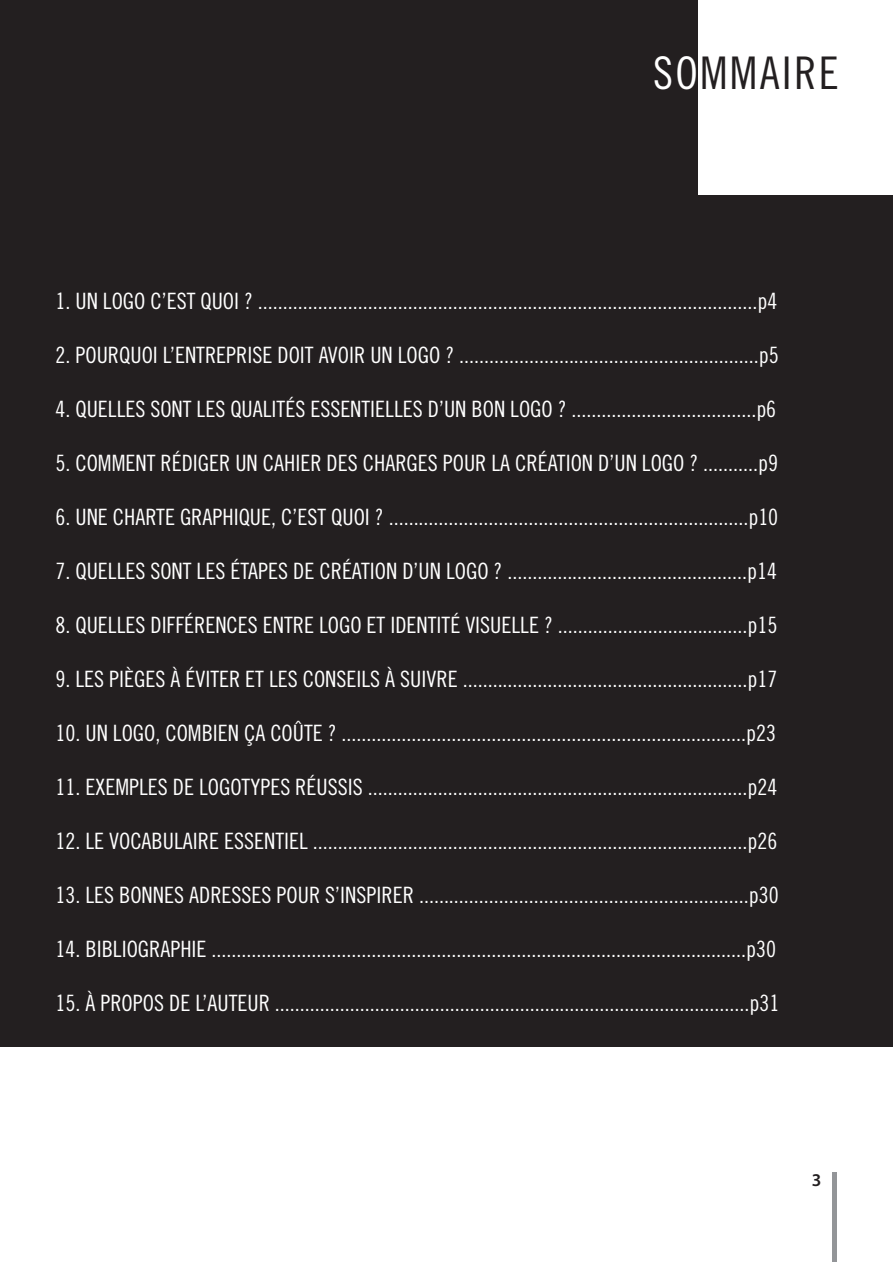
<style>
.page{position:relative;width:893px;height:1263px;background:#fff}
.page>*{position:absolute;margin:0;border:0;box-sizing:border-box;transform-origin:0 0}
.t1{font:45px "Trade Gothic Cond Eighteen";letter-spacing:.05em;color:#231f20}
.t2{font:22.5px "Trade Gothic Cond Eighteen";color:#fff}
.t3{font:600 18px "Myriad Pro";color:#231f20}
.s1{color:#fff}
</style>
<div class="page">
<div style="left:832px;top:1172px;width:5px;height:90px;background:#939598"></div>
<div style="left:1px;top:0;width:892px;height:1047px;background:#231f20"></div>
<div style="left:699px;top:0;width:194px;height:194px;background:#fff"></div>
<h1 class="t1" style="left:653px;top:47px;width:187px"><span class="s1">SO</span>MMAIRE</h1>
<p class="t2" style="left:55px;top:288px;width:723px">1. UN LOGO C’EST QUOI ? ....................................................................................................p4</p>
<p class="t2" style="left:55px;top:342px;width:725px">2. POURQUOI L’ENTREPRISE DOIT AVOIR UN LOGO ? ............................................................p5</p>
<p class="t2" style="left:55px;top:396px;width:722px">4. QUELLES SONT LES QUALITÉS ESSENTIELLES D’UN BON LOGO ? .....................................p6</p>
<p class="t2" style="left:55px;top:450px;width:724px">5. COMMENT RÉDIGER UN CAHIER DES CHARGES POUR LA CRÉATION D’UN LOGO ? ...........p9</p>
<p class="t2" style="left:55px;top:504px;width:724px">6. UNE CHARTE GRAPHIQUE, C’EST QUOI ? ........................................................................p10</p>
<p class="t2" style="left:55px;top:558px;width:723px">7. QUELLES SONT LES ÉTAPES DE CRÉATION D’UN LOGO ? ................................................p14</p>
<p class="t2" style="left:55px;top:612px;width:724px">8. QUELLES DIFFÉRENCES ENTRE LOGO ET IDENTITÉ VISUELLE ? ......................................p15</p>
<p class="t2" style="left:55px;top:666px;width:723px">9. LES PIÈGES À ÉVITER ET LES CONSEILS À SUIVRE .........................................................p17</p>
<p class="t2" style="left:55px;top:720px;width:722px">10. UN LOGO, COMBIEN ÇA COÛTE ? .................................................................................p23</p>
<p class="t2" style="left:55px;top:774px;width:723px">11. EXEMPLES DE LOGOTYPES RÉUSSIS ............................................................................p24</p>
<p class="t2" style="left:55px;top:828px;width:723px">12. LE VOCABULAIRE ESSENTIEL .......................................................................................p26</p>
<p class="t2" style="left:55px;top:882px;width:725px">13. LES BONNES ADRESSES POUR S’INSPIRER ..................................................................p30</p>
<p class="t2" style="left:55px;top:936px;width:722px">14. BIBLIOGRAPHIE ...........................................................................................................p30</p>
<p class="t2" style="left:55px;top:990px;width:725px">15. À PROPOS DE L’AUTEUR ...............................................................................................p31</p>
<p class="t3" style="left:812px;top:1168px;width:11px">3</p>
</div>
